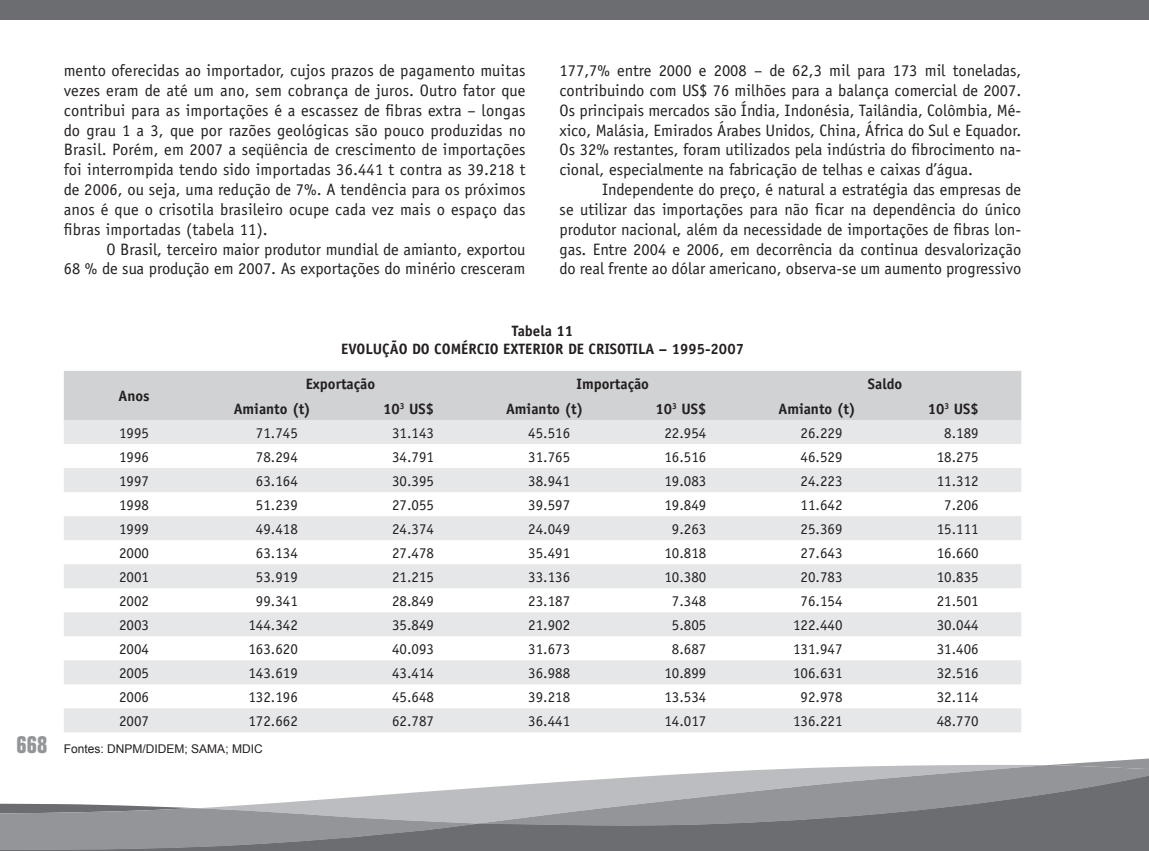
<style>
.page{position:relative;width:1149px;height:851px;background:#fff}
.page>*{position:absolute;margin:0;border:0;box-sizing:border-box;transform-origin:0 0}
.t1{font:700 condensed 24px "Folio";color:#939598}
.t2{font:16.5px/19.8px "Officina Sans";color:#231f20;text-align:justify}
.t3{font:15px "Officina Sans";color:#231f20}
.t4{font:700 15px "Officina Sans";color:#231f20}
.t5{font:12px "Arial";color:#231f20}
</style>
<div class="page">
<svg style="left:1066px;top:758px;width:82px;height:6px"></svg>
<svg style="left:669px;top:764px;width:479px;height:11px"></svg>
<div style="left:0;top:0;width:1148px;height:19px;background:#6c6d70"></div>
<svg style="left:0;top:775px;width:1148px;height:75px"></svg>
<div style="left:64px;top:371px;width:956px;height:49px;background:#d1d2d4"></div>
<svg style="left:64px;top:420px;width:956px;height:312px;fill:#e6e7e9"></svg>
<p class="t2" style="left:64px;top:61px;width:463px">mento oferecidas ao importador, cujos prazos de pagamento muitas vezes eram de até um ano, sem cobrança de juros. Outro fator que contribui para as importações é a escassez de fibras extra – longas do grau 1 a 3, que por razões geológicas são pouco produzidas no Brasil. Porém, em 2007 a seqüência de crescimento de importações foi interrompida tendo sido importadas 36.441 t contra as 39.218 t de 2006, ou seja, uma redução de 7%. A tendência para os próximos anos é que o crisotila brasileiro ocupe cada vez mais o espaço das fibras importadas (tabela 11).</p>
<p class="t2" style="left:64px;top:239px;width:463px;text-align:right">O Brasil, terceiro maior produtor mundial de amianto, exportou<br>68 % de sua produção em 2007. As exportações do minério cresceram</p>
<p class="t2" style="left:559px;top:61px;width:463px">177,7% entre 2000 e 2008 – de 62,3 mil para 173 mil toneladas, contribuindo com US$ 76 milhões para a balança comercial de 2007.<br>Os principais mercados são Índia, Indonésia, Tailândia, Colômbia, Mé&shy;xico, Malásia, Emirados Árabes Unidos, China, África do Sul e Equador.<br>Os 32% restantes, foram utilizados pela indústria do fibrocimento na&shy;cional, especialmente na fabricação de telhas e caixas d’água.</p>
<p class="t2" style="left:559px;top:180px;width:463px;text-indent:43px">Independente do preço, é natural a estratégia das empresas de se utilizar das importações para não ficar na dependência do único produtor nacional, além da necessidade de importações de fibras lon&shy;gas. Entre 2004 e 2006, em decorrência da continua desvalorização do real frente ao dólar americano, observa-se um aumento progressivo</p>
<h1 class="t1" style="left:17px;top:731px;width:32px">668</h1>
<p class="t4" style="left:511px;top:321px;width:63px">Tabela 11</p>
<p class="t4" style="left:118px;top:387px;width:33px">Anos</p>
<p class="t4" style="left:341px;top:339px;width:17px">Evolução</p>
<p class="t4" style="left:412px;top:339px;width:39px">do Comércio</p>
<p class="t4" style="left:503px;top:339px;width:16px">Exterior</p>
<p class="t4" style="left:568px;top:339px;width:37px">de Crisotila</p>
<p class="t4" style="left:658px;top:339px;width:87px">– 1995-2007</p>
<p class="t4" style="left:305px;top:374px;width:71px">Exportação</p>
<p class="t4" style="left:576px;top:374px;width:74px">Importação</p>
<p class="t4" style="left:867px;top:374px;width:36px">Saldo</p>
<p class="t4" style="left:234px;top:399px;width:79px">Amianto (t)</p>
<p class="t4" style="left:383px;top:399px;width:52px">10<sup>3</sup> US$</p>
<p class="t4" style="left:506px;top:399px;width:79px">Amianto (t)</p>
<p class="t4" style="left:655px;top:399px;width:52px">10<sup>3</sup> US$</p>
<p class="t4" style="left:778px;top:399px;width:79px">Amianto (t)</p>
<p class="t4" style="left:927px;top:399px;width:52px">10<sup>3</sup> US$</p>
<p class="t3" style="left:119px;top:424px;width:31px">1995</p>
<p class="t3" style="left:256px;top:424px;width:43px">71.745</p>
<p class="t3" style="left:392px;top:424px;width:43px">31.143</p>
<p class="t3" style="left:528px;top:424px;width:43px">45.516</p>
<p class="t3" style="left:664px;top:424px;width:43px">22.954</p>
<p class="t3" style="left:800px;top:424px;width:43px">26.229</p>
<p class="t3" style="left:944px;top:424px;width:36px">8.189</p>
<p class="t3" style="left:119px;top:448px;width:31px">1996</p>
<p class="t3" style="left:256px;top:448px;width:43px">78.294</p>
<p class="t3" style="left:392px;top:448px;width:43px">34.791</p>
<p class="t3" style="left:528px;top:448px;width:43px">31.765</p>
<p class="t3" style="left:664px;top:448px;width:43px">16.516</p>
<p class="t3" style="left:800px;top:448px;width:43px">46.529</p>
<p class="t3" style="left:936px;top:448px;width:43px">18.275</p>
<p class="t3" style="left:119px;top:472px;width:31px">1997</p>
<p class="t3" style="left:256px;top:472px;width:43px">63.164</p>
<p class="t3" style="left:392px;top:472px;width:43px">30.395</p>
<p class="t3" style="left:528px;top:472px;width:43px">38.941</p>
<p class="t3" style="left:664px;top:472px;width:43px">19.083</p>
<p class="t3" style="left:800px;top:472px;width:43px">24.223</p>
<p class="t3" style="left:936px;top:472px;width:43px">11.312</p>
<p class="t3" style="left:119px;top:496px;width:31px">1998</p>
<p class="t3" style="left:256px;top:496px;width:43px">51.239</p>
<p class="t3" style="left:392px;top:496px;width:43px">27.055</p>
<p class="t3" style="left:528px;top:496px;width:43px">39.597</p>
<p class="t3" style="left:664px;top:496px;width:43px">19.849</p>
<p class="t3" style="left:800px;top:496px;width:43px">11.642</p>
<p class="t3" style="left:944px;top:496px;width:36px">7.206</p>
<p class="t3" style="left:119px;top:520px;width:31px">1999</p>
<p class="t3" style="left:256px;top:520px;width:43px">49.418</p>
<p class="t3" style="left:392px;top:520px;width:43px">24.374</p>
<p class="t3" style="left:528px;top:520px;width:43px">24.049</p>
<p class="t3" style="left:671px;top:520px;width:36px">9.263</p>
<p class="t3" style="left:800px;top:520px;width:43px">25.369</p>
<p class="t3" style="left:936px;top:520px;width:43px">15.111</p>
<p class="t3" style="left:119px;top:544px;width:31px">2000</p>
<p class="t3" style="left:256px;top:544px;width:43px">63.134</p>
<p class="t3" style="left:392px;top:544px;width:43px">27.478</p>
<p class="t3" style="left:528px;top:544px;width:43px">35.491</p>
<p class="t3" style="left:664px;top:544px;width:43px">10.818</p>
<p class="t3" style="left:800px;top:544px;width:43px">27.643</p>
<p class="t3" style="left:936px;top:544px;width:43px">16.660</p>
<p class="t3" style="left:119px;top:568px;width:31px">2001</p>
<p class="t3" style="left:256px;top:568px;width:43px">53.919</p>
<p class="t3" style="left:392px;top:568px;width:43px">21.215</p>
<p class="t3" style="left:528px;top:568px;width:43px">33.136</p>
<p class="t3" style="left:664px;top:568px;width:43px">10.380</p>
<p class="t3" style="left:800px;top:568px;width:43px">20.783</p>
<p class="t3" style="left:936px;top:568px;width:43px">10.835</p>
<p class="t3" style="left:119px;top:592px;width:31px">2002</p>
<p class="t3" style="left:256px;top:592px;width:43px">99.341</p>
<p class="t3" style="left:392px;top:592px;width:43px">28.849</p>
<p class="t3" style="left:528px;top:592px;width:43px">23.187</p>
<p class="t3" style="left:671px;top:592px;width:36px">7.348</p>
<p class="t3" style="left:800px;top:592px;width:43px">76.154</p>
<p class="t3" style="left:936px;top:592px;width:43px">21.501</p>
<p class="t3" style="left:119px;top:616px;width:31px">2003</p>
<p class="t3" style="left:248px;top:616px;width:51px">144.342</p>
<p class="t3" style="left:392px;top:616px;width:43px">35.849</p>
<p class="t3" style="left:528px;top:616px;width:43px">21.902</p>
<p class="t3" style="left:671px;top:616px;width:36px">5.805</p>
<p class="t3" style="left:792px;top:616px;width:51px">122.440</p>
<p class="t3" style="left:936px;top:616px;width:43px">30.044</p>
<p class="t3" style="left:119px;top:640px;width:31px">2004</p>
<p class="t3" style="left:248px;top:640px;width:51px">163.620</p>
<p class="t3" style="left:392px;top:640px;width:43px">40.093</p>
<p class="t3" style="left:528px;top:640px;width:43px">31.673</p>
<p class="t3" style="left:671px;top:640px;width:36px">8.687</p>
<p class="t3" style="left:792px;top:640px;width:51px">131.947</p>
<p class="t3" style="left:936px;top:640px;width:43px">31.406</p>
<p class="t3" style="left:119px;top:664px;width:31px">2005</p>
<p class="t3" style="left:248px;top:664px;width:51px">143.619</p>
<p class="t3" style="left:392px;top:664px;width:43px">43.414</p>
<p class="t3" style="left:528px;top:664px;width:43px">36.988</p>
<p class="t3" style="left:664px;top:664px;width:43px">10.899</p>
<p class="t3" style="left:792px;top:664px;width:51px">106.631</p>
<p class="t3" style="left:936px;top:664px;width:43px">32.516</p>
<p class="t3" style="left:119px;top:688px;width:31px">2006</p>
<p class="t3" style="left:248px;top:688px;width:51px">132.196</p>
<p class="t3" style="left:392px;top:688px;width:43px">45.648</p>
<p class="t3" style="left:528px;top:688px;width:43px">39.218</p>
<p class="t3" style="left:664px;top:688px;width:43px">13.534</p>
<p class="t3" style="left:800px;top:688px;width:43px">92.978</p>
<p class="t3" style="left:936px;top:688px;width:43px">32.114</p>
<p class="t3" style="left:119px;top:712px;width:31px">2007</p>
<p class="t3" style="left:248px;top:712px;width:51px">172.662</p>
<p class="t3" style="left:392px;top:712px;width:43px">62.787</p>
<p class="t3" style="left:528px;top:712px;width:43px">36.441</p>
<p class="t3" style="left:664px;top:712px;width:43px">14.017</p>
<p class="t3" style="left:792px;top:712px;width:51px">136.221</p>
<p class="t3" style="left:936px;top:712px;width:43px">48.770</p>
<p class="t5" style="left:64px;top:741px;width:200px">Fontes: DNPM/DIDEM; SAMA; MDIC</p>
</div>
